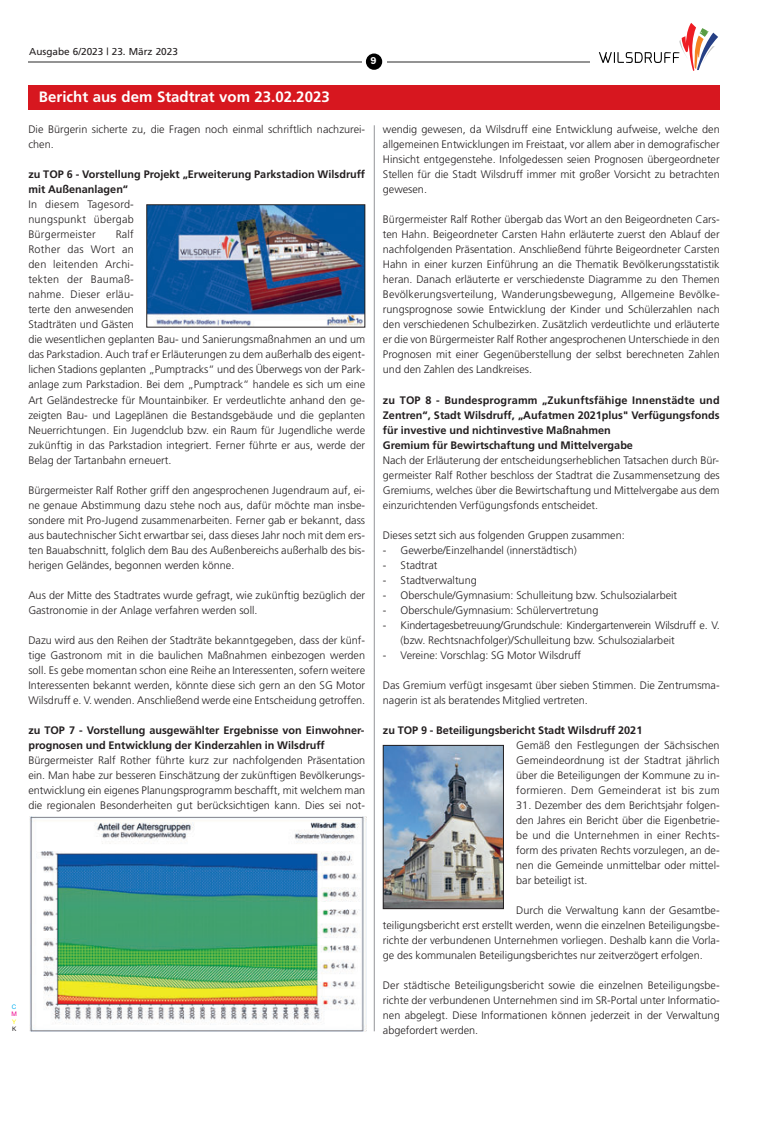
<style>
.page{position:relative;width:780px;height:1127px;background:#fff}
.page>*{position:absolute;margin:0;border:0;box-sizing:border-box;transform-origin:0 0}
.t1{font:700 15px "Frutiger";color:#fff}
.t2{font:300 10.88px/15px "Frutiger";color:#231f20;text-align:justify}
.t3{font:700 10.88px/15px "Frutiger";color:#231f20}
.t4{font:10px "Frutiger";color:#231f20}
.t5{font:600 10px "Franklin Gothic";color:#fff}
.t6{font:6.25px "Helvetica Neue";color:#00aeef}
.t7{font:6.25px "Helvetica Neue";color:#ed028c}
.t8{font:6.25px "Helvetica Neue";color:#fff101}
.t9{font:6.25px "Helvetica Neue";color:#231f20}
</style>
<div class="page">
<svg style="left:598px;top:23px;width:120px;height:48px"></svg>
<hr style="left:28px;top:61px;width:333px;height:1px;background:#939393">
<div style="left:366px;top:53px;width:16px;height:17px;background:#000;border-radius:50%"></div>
<hr style="left:387px;top:61px;width:203px;height:1px;background:#939393">
<div style="left:28px;top:85px;width:691px;height:25px;background:#d7171f"></div>
<img style="left:148px;top:206px;width:215px;height:119px">
<div style="left:146px;top:204px;width:219px;height:123px;border:1px solid #231f20"></div>
<img style="left:29px;top:816px;width:338px;height:215px">
<img style="left:385px;top:747px;width:116px;height:160px">
<div style="left:383px;top:745px;width:120px;height:164px;border:1px solid #231f20"></div>
<hr style="left:374px;top:125px;width:1px;height:906px;background:#939598">
<p class="t6" style="left:12px;top:1004px;width:6px">C</p>
<p class="t7" style="left:11px;top:1012px;width:7px">M</p>
<p class="t8" style="left:12px;top:1019px;width:6px">Y</p>
<p class="t9" style="left:12px;top:1027px;width:6px">K</p>
<p class="t4" style="left:29px;top:47px;width:150px">Ausgabe 6/2023 | 23. März 2023</p>
<h1 class="t1" style="left:39px;top:90px;width:292px">Bericht aus dem Stadtrat vom 23.02.2023</h1>
<p class="t2" style="left:28px;top:123px;width:338px">Die Bürgerin sicherte zu, die Fragen noch einmal schriftlich nachzurei&shy;chen.</p>
<p class="t3" style="left:28px;top:168px;width:338px">zu TOP 6 - Vorstellung Projekt „Erweiterung Parkstadion Wilsdruff mit Außenanlagen“</p>
<p class="t2" style="left:28px;top:198px;width:107px">In diesem Tagesord&shy;nungspunkt übergab Bürgermeister</p>
<p class="t5" style="left:370px;top:57px;width:7px">9</p>
<p class="t2" style="left:383px;top:123px;width:338px">wendig gewesen, da Wilsdruff eine Entwicklung aufweise, welche den allgemeinen Entwicklungen im Freistaat, vor allem aber in demografischer Hinsicht entgegenstehe. Infolgedessen seien Prognosen übergeordneter Stellen für die Stadt Wilsdruff immer mit großer Vorsicht zu betrachten gewesen.</p>
<p class="t2" style="left:383px;top:213px;width:338px">Bürgermeister Ralf Rother übergab das Wort an den Beigeordneten Cars&shy;ten Hahn. Beigeordneter Carsten Hahn erläuterte zuerst den Ablauf der nachfolgenden Präsentation. Anschließend führte Beigeordneter Carsten Hahn in einer kurzen Einführung an die Thematik Bevölkerungsstatistik heran. Danach erläuterte er verschiedenste Diagramme zu den Themen Bevölkerungsverteilung, Wanderungsbewegung, Allgemeine Bevölke&shy;rungsprognose sowie Entwicklung der Kinder und Schülerzahlen nach den verschiedenen Schulbezirken. Zusätzlich verdeutlichte und erläuterte er die von Bürgermeister Ralf Rother angesprochenen Unterschiede in den Prognosen mit einer Gegenüberstellung der selbst berechneten Zahlen und den Zahlen des Landkreises.</p>
<p class="t3" style="left:383px;top:393px;width:338px">zu TOP 8 - Bundesprogramm „Zukunftsfähige Innenstädte und Zentren“, Stadt Wilsdruff, „Aufatmen 2021plus" Verfügungsfonds für investive und nichtinvestive Maßnahmen<br>Gremium für Bewirtschaftung und Mittelvergabe</p>
<p class="t2" style="left:383px;top:453px;width:338px">Nach der Erläuterung der entscheidungserheblichen Tatsachen durch Bür&shy;germeister Ralf Rother beschloss der Stadtrat die Zusammensetzung des Gremiums, welches über die Bewirtschaftung und Mittelvergabe aus dem einzurichtenden Verfügungsfonds entscheidet.</p>
<p class="t2" style="left:383px;top:528px;width:243px">Dieses setzt sich aus folgenden Gruppen zusammen:</p>
<p class="t2" style="left:383px;top:543px;width:195px">- Gewerbe/Einzelhandel (innerstädtisch)</p>
<p class="t2" style="left:383px;top:558px;width:56px">- Stadtrat</p>
<p class="t2" style="left:383px;top:573px;width:95px">- Stadtverwaltung</p>
<p class="t2" style="left:383px;top:588px;width:296px">- Oberschule/Gymnasium: Schulleitung bzw. Schulsozialarbeit</p>
<p class="t2" style="left:383px;top:603px;width:217px">- Oberschule/Gymnasium: Schülervertretung</p>
<p class="t2" style="left:400px;top:618px;width:320px;text-indent:-18px">- Kindertagesbetreuung/Grundschule: Kindergartenverein Wilsdruff e. V. (bzw. Rechtsnachfolger)/Schulleitung bzw. Schulsozialarbeit</p>
<p class="t2" style="left:383px;top:648px;width:200px">- Vereine: Vorschlag: SG Motor Wilsdruff</p>
<p class="t2" style="left:383px;top:678px;width:338px">Das Gremium verfügt insgesamt über sieben Stimmen. Die Zentrumsma&shy;nagerin ist als beratendes Mitglied vertreten.</p>
<p class="t3" style="left:383px;top:723px;width:261px">zu TOP 9 - Beteiligungsbericht Stadt Wilsdruff 2021</p>
<p class="t2" style="left:516px;top:738px;width:205px">Gemäß den Festlegungen der Sächsischen Gemeindeordnung ist der Stadtrat jährlich über die Beteiligungen der Kommune zu in&shy;formieren. Dem Gemeinderat ist bis zum</p>
<p class="t2" style="left:516px;top:798px;width:205px">31. Dezember des dem Berichtsjahr folgen&shy;den Jahres ein Bericht über die Eigenbetrie&shy;be und die Unternehmen in einer Rechts&shy;form des privaten Rechts vorzulegen, an de&shy;nen die Gemeinde unmittelbar oder mittel&shy;bar beteiligt ist.</p>
<p class="t2" style="left:383px;top:903px;width:338px;text-indent:133px">Durch die Verwaltung kann der Gesamtbe&shy;teiligungsbericht erst erstellt werden, wenn die einzelnen Beteiligungsbe&shy;richte der verbundenen Unternehmen vorliegen. Deshalb kann die Vorla&shy;ge des kommunalen Beteiligungsberichtes nur zeitverzögert erfolgen.</p>
<p class="t2" style="left:383px;top:978px;width:338px">Der städtische Beteiligungsbericht sowie die einzelnen Beteiligungsbe&shy;richte der verbundenen Unternehmen sind im SR-Portal unter Informatio&shy;nen abgelegt. Diese Informationen können jederzeit in der Verwaltung abgefordert werden.</p>
<p class="t2" style="left:28px;top:228px;width:338px;text-align:left;text-indent:87px">Ralf<br>Rother das Wort an<br>den leitenden Archi-<br>tekten der Baumaß-<br>nahme. Dieser erläu-<br>terte den anwesenden<br>Stadträten und Gästen<br>die wesentlichen geplanten Bau- und Sanierungsmaßnahmen an und um das Parkstadion. Auch traf er Erläuterungen zu dem außerhalb des eigent&shy;lichen Stadions geplanten „Pumptracks“ und des Überwegs von der Park&shy;anlage zum Parkstadion. Bei dem „Pumptrack“ handele es sich um eine Art Geländestrecke für Mountainbiker. Er verdeutlichte anhand den ge&shy;zeigten Bau- und Lageplänen die Bestandsgebäude und die geplanten Neuerrichtungen. Ein Jugendclub bzw. ein Raum für Jugendliche werde zukünftig in das Parkstadion integriert. Ferner führte er aus, werde der Belag der Tartanbahn erneuert.</p>
<p class="t2" style="left:28px;top:483px;width:338px">Bürgermeister Ralf Rother griff den angesprochenen Jugendraum auf, ei&shy;ne genaue Abstimmung dazu stehe noch aus, dafür möchte man insbe&shy;sondere mit Pro-Jugend zusammenarbeiten. Ferner gab er bekannt, dass aus bautechnischer Sicht erwartbar sei, dass dieses Jahr noch mit dem ers&shy;ten Bauabschnitt, folglich dem Bau des Außenbereichs außerhalb des bis&shy;herigen Geländes, begonnen werden könne.</p>
<p class="t2" style="left:28px;top:588px;width:338px">Aus der Mitte des Stadtrates wurde gefragt, wie zukünftig bezüglich der<br>Gastronomie in der Anlage verfahren werden soll.</p>
<p class="t2" style="left:28px;top:633px;width:338px">Dazu wird aus den Reihen der Stadträte bekanntgegeben, dass der künf&shy;tige Gastronom mit in die baulichen Maßnahmen einbezogen werden soll. Es gebe momentan schon eine Reihe an Interessenten, sofern weitere Interessenten bekannt werden, könnte diese sich gern an den SG Motor Wilsdruff e. V. wenden. Anschließend werde eine Entscheidung getroffen.</p>
<p class="t3" style="left:28px;top:723px;width:338px">zu TOP 7 - Vorstellung ausgewählter Ergebnisse von Einwohner&shy;prognosen und Entwicklung der Kinderzahlen in Wilsdruff</p>
<p class="t2" style="left:28px;top:753px;width:338px">Bürgermeister Ralf Rother führte kurz zur nachfolgenden Präsentation ein. Man habe zur besseren Einschätzung der zukünftigen Bevölkerungs&shy;entwicklung ein eigenes Planungsprogramm beschafft, mit welchem man die regionalen Besonderheiten gut berücksichtigen kann. Dies sei not-</p>
</div>
